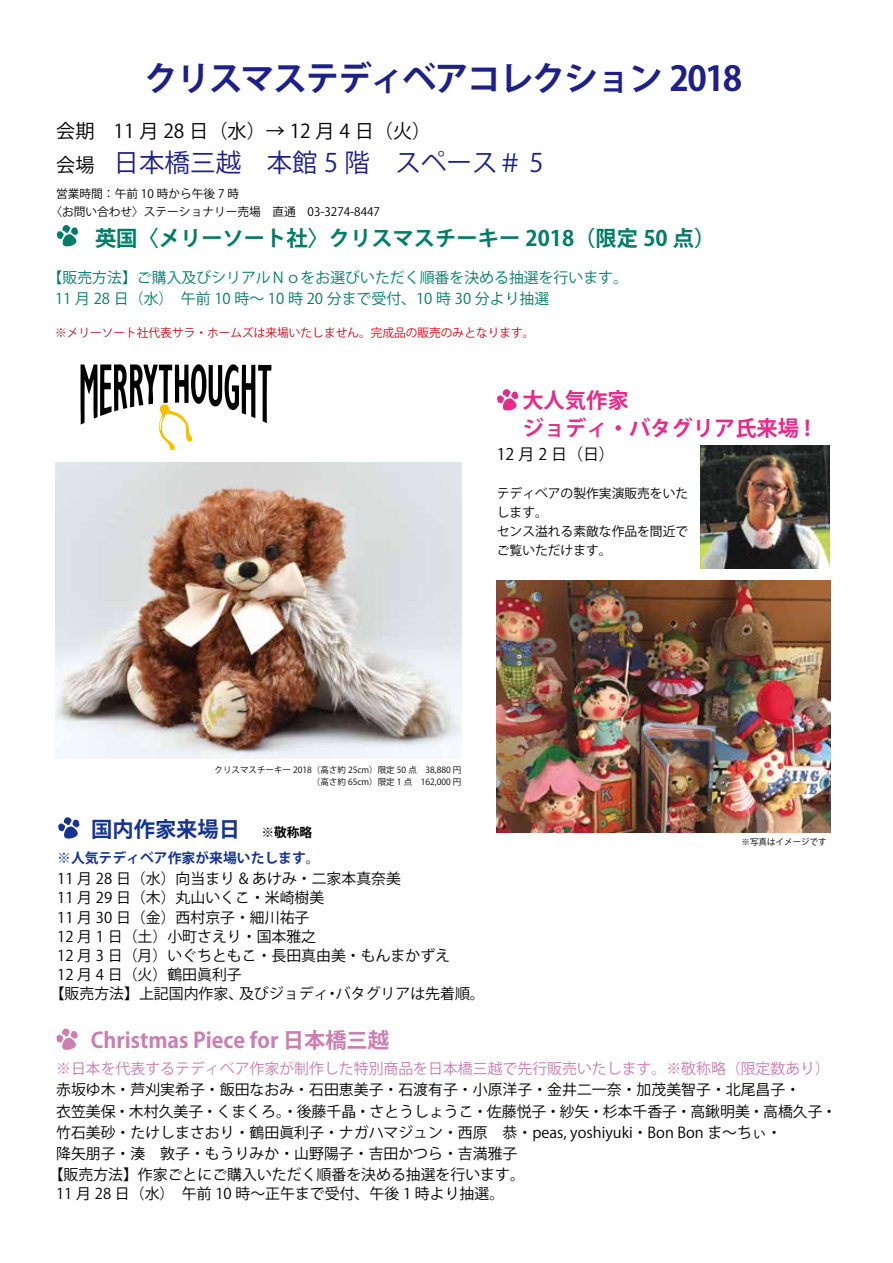
<style>
.page{position:relative;width:893px;height:1263px;background:#fff}
.page>*{position:absolute;margin:0;border:0;box-sizing:border-box;transform-origin:0 0}
.t1{font:700 34.05px "Koz Go Pro";letter-spacing:-.05em;color:#1d2088}
.t2{font:25.5px "Koz Go Pro";color:#1d2088}
.t3{font:700 21.3px "Koz Go Pro";color:#007d68}
.t4{font:700 21.3px "Koz Go Pro";color:#cc7db1}
.t5{font:700 21.3px/28.5px "Koz Go Pro";color:#e62b8a}
.t6{font:700 21.3px "Koz Go Pro";color:#153391}
.t7{font:19.2px "Koz Go Pro";color:#000}
.t8{font:15.9px "Koz Go Pro";color:#000}
.t9{font:14.85px "Koz Go Pro";color:#000}
.t10{font:14.85px/21.3px "Koz Go Pro";color:#007d68}
.t11{font:14.85px "Koz Go Pro";color:#cc7db1}
.t12{font:700 13.8px "Koz Go Pro";color:#153391}
.t13{font:12.75px/19.2px "Koz Go Pro";color:#000}
.t14{font:700 12.75px "Koz Go Pro";color:#000}
.t15{font:11.7px "Koz Go Pro";color:#000}
.t16{font:11.7px "Koz Go Pro";color:#c50b16}
.t17{font:8.55px/11.7px "Koz Go Pro";color:#000;text-align:right}
.s1{color:#e60012}
</style>
<div class="page">
<svg style="left:80px;top:364px;width:192px;height:86px"></svg>
<img style="left:55px;top:462px;width:406px;height:296px">
<svg style="left:56px;top:1028px;width:22px;height:22px"></svg>
<svg style="left:58px;top:817px;width:22px;height:22px"></svg>
<svg style="left:497px;top:389px;width:21px;height:22px"></svg>
<img style="left:701px;top:446px;width:128px;height:123px">
<img style="left:496px;top:581px;width:335px;height:252px">
<svg style="left:57px;top:225px;width:21px;height:22px"></svg>
<h1 class="t1" style="left:144px;top:57px;width:600px">クリスマステディベアコレクション 2018</h1>
<p class="t7" style="left:56px;top:119px;width:377px">会期　11 月 28 日（水）→ 12 月 4 日（火(</p>
<h2 class="t2" style="left:267px;top:146px;width:278px">本館 5 階　スペース＃ 5</h2>
<h2 class="t2" style="left:114px;top:146px;width:129px">日本橋三越</h2>
<p class="t7" style="left:56px;top:153px;width:40px">会場</p>
<p class="t15" style="left:56px;top:187px;width:185px">営業時間：午前 10 時から午後 7 時</p>
<p class="t15" style="left:50px;top:204px;width:247px">〈お問い合わせ〉ステーショナリー売場　直通</p>
<p class="t15" style="left:308px;top:204px;width:74px">03-3274-8447</p>
<h3 class="t3" style="left:95px;top:224px;width:622px">英国〈メリーソート社〉クリスマスチーキー 2018（限定 50 点(</h3>
<p class="t10" style="left:55px;top:267px;width:574px;text-indent:-7px">【販売方法】ご購入及びシリアルＮｏをお選びいただく順番を決める抽選を行います。<br>11 月 28 日（水）　午前 10 時～ 10 時 20 分まで受付、10 時 30 分より抽選</p>
<p class="t16" style="left:55px;top:325px;width:481px">※メリーソート社代表サラ・ホームズは来場いたしません。<span class="s1">完成品の販売のみとなります。</span></p>
<h3 class="t5" style="left:497px;top:387px;width:315px;text-indent:26px">大人気作家<br>　ジョディ・バタグリア氏来場 !</h3>
<p class="t8" style="left:497px;top:444px;width:120px">12 月 2 日（日(</p>
<p class="t13" style="left:497px;top:484px;width:193px">テディベアの製作実演販売をいたします。<br>センス溢れる素敵な作品を間近でご覧いただけます。</p>
<p class="t17" style="left:215px;top:764px;width:248px">クリスマスチーキー 2018（高さ約 25cm）限定 50 点　38,880 円（高さ約 65cm）限定 1 点　162,000 円</p>
<h3 class="t6" style="left:91px;top:816px;width:150px">国内作家来場日</h3>
<p class="t12" style="left:57px;top:849px;width:264px">※人気テディベア作家が来場いたします。</p>
<p class="t9" style="left:57px;top:869px;width:345px">11 月 28 日（水）向当まり &amp; あけみ・二家本真奈美</p>
<p class="t9" style="left:57px;top:888px;width:269px">11 月 29 日（木）丸山いくこ・米崎樹美</p>
<p class="t9" style="left:57px;top:907px;width:254px">11 月 30 日（金）西村京子・細川祐子</p>
<p class="t9" style="left:57px;top:927px;width:260px">12 月 1 日（土）小町さえり・国本雅之</p>
<p class="t9" style="left:57px;top:946px;width:394px">12 月 3 日（月）いぐちともこ・長田真由美・もんまかずえ</p>
<p class="t9" style="left:57px;top:965px;width:186px">12 月 4 日（火）鶴田眞利子</p>
<p class="t9" style="left:336px;top:984px;width:150px">バタグリアは先着順。</p>
<p class="t14" style="left:261px;top:824px;width:53px">※敬称略</p>
<p class="t9" style="left:239px;top:984px;width:91px">及びジョディ</p>
<p class="t9" style="left:50px;top:984px;width:195px">【販売方法】上記国内作家、</p>
<p class="t9" style="left:325px;top:984px;width:16px">・</p>
<p class="t17" style="left:742px;top:837px;width:87px">※写真はイメージです</p>
<h3 class="t4" style="left:91px;top:1026px;width:300px">Christmas Piece for 日本橋三越</h3>
<p class="t11" style="left:56px;top:1059px;width:775px">※日本を代表するテディベア作家が制作した特別商品を日本橋三越で先行販売いたします。※敬称略（限定数あり(</p>
<p class="t9" style="left:56px;top:1080px;width:746px">赤坂ゆ木・芦刈実希子・飯田なおみ・石田恵美子・石渡有子・小原洋子・金井二一奈・加茂美智子・北尾昌子・</p>
<p class="t9" style="left:56px;top:1101px;width:782px">衣笠美保・木村久美子・くまくろ。・後藤千晶・さとうしょうこ・佐藤悦子・紗矢・杉本千香子・高鍬明美・高橋久子・</p>
<p class="t9" style="left:56px;top:1123px;width:727px">竹石美砂・たけしまさおり・鶴田眞利子・ナガハマジュン・西原　恭・peas, yoshiyuki・Bon Bon ま～ちぃ・</p>
<p class="t9" style="left:56px;top:1144px;width:463px">降矢朋子・湊　敦子・もうりみか・山野陽子・吉田かつら・吉満雅子</p>
<p class="t9" style="left:49px;top:1165px;width:478px">【販売方法】作家ごとにご購入いただく順番を決める抽選を行います。</p>
<p class="t9" style="left:56px;top:1184px;width:450px">11 月 28 日（水）　午前 10 時～正午まで受付、午後 1 時より抽選。</p>
</div>
